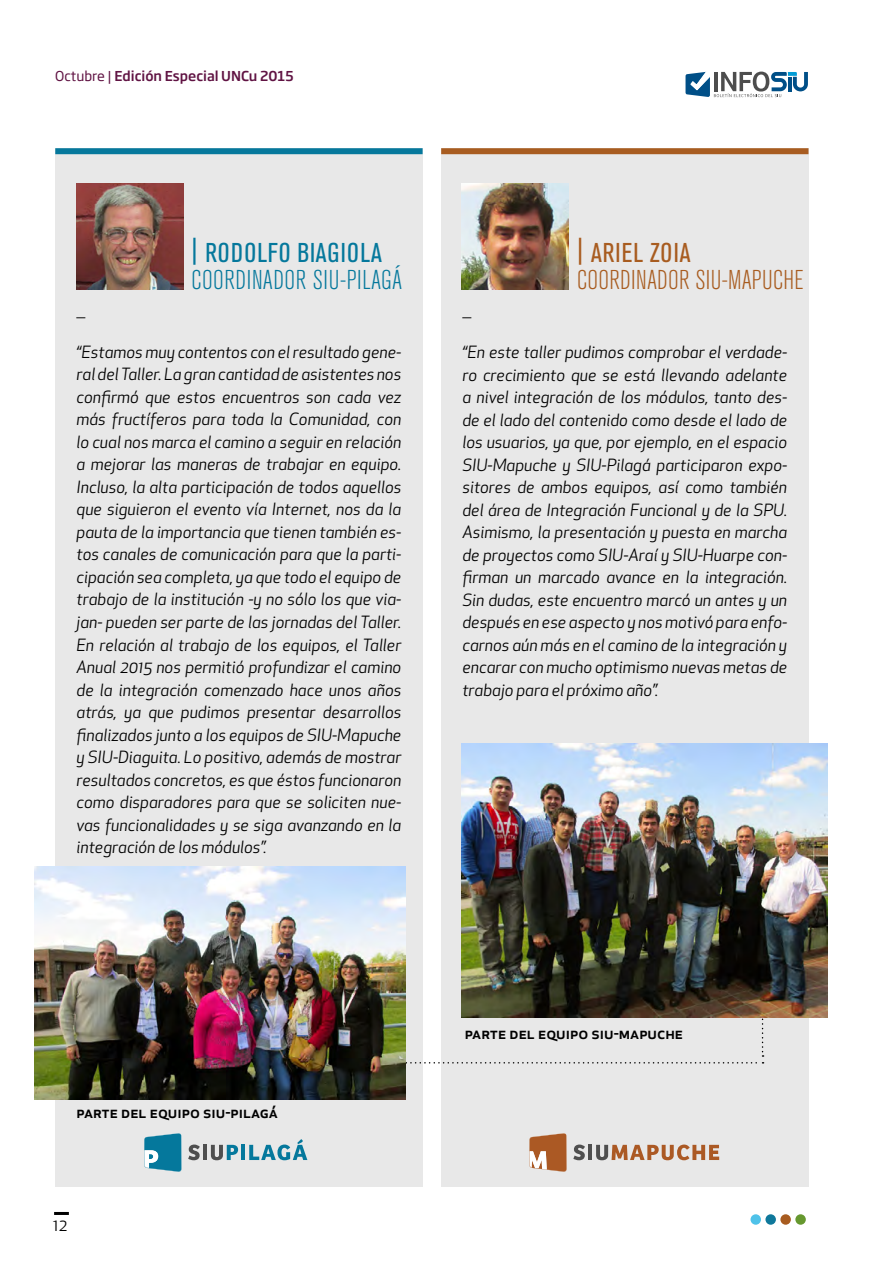
<style>
.page{position:relative;width:893px;height:1263px;background:#fff}
.page>*{position:absolute;margin:0;border:0;box-sizing:border-box;transform-origin:0 0}
.t1{font:300 condensed 27px "Akzidenz Grotesk BE";letter-spacing:.01em;color:#a85c20}
.t2{font:300 condensed 27px "Akzidenz Grotesk BE";letter-spacing:.02em;color:#05789c}
.t3{font:condensed 27px "Akzidenz Grotesk BE";letter-spacing:.04em;color:#05789c}
.t4{font:condensed 27px "Akzidenz Grotesk BE";letter-spacing:.03em;color:#a85c20}
.t5{font:18px "Minion Pro";color:#000}
.t6{font:italic 16.5px/22.5px "Apex New";color:#000;text-align:justify}
.t7{font:500 16.5px "Apex New";color:#000}
.t8{font:16.5px "Apex New";color:#000}
.t9{font:500 13.5px "Soho Gothic Pro";color:#601343}
.s1{font-weight:400}
</style>
<div class="page">
<svg style="left:685px;top:71px;width:123px;height:27px"></svg>
<hr style="left:54px;top:1212px;width:15px;height:3px;background:#000">
<div style="left:750px;top:1214px;width:11px;height:11px;background:#4fc2e9;border-radius:50%"></div>
<div style="left:765px;top:1214px;width:11px;height:11px;background:#0f789b;border-radius:50%"></div>
<div style="left:780px;top:1214px;width:11px;height:11px;background:#a85c20;border-radius:50%"></div>
<div style="left:795px;top:1214px;width:11px;height:11px;background:#66982f;border-radius:50%"></div>
<div style="left:55px;top:148px;width:368px;height:1038px;background:#e8e8e8"></div>
<div style="left:441px;top:148px;width:367px;height:1038px;background:#e8e8e8"></div>
<div style="left:55px;top:148px;width:368px;height:6px;background:#05789c"></div>
<div style="left:441px;top:148px;width:367px;height:6px;background:#a85c20"></div>
<img style="left:77px;top:183px;width:106px;height:107px">
<img style="left:462px;top:183px;width:106px;height:107px">
<svg style="left:406px;top:908px;width:357px;height:155px"></svg>
<img style="left:34px;top:866px;width:372px;height:233px">
<img style="left:462px;top:743px;width:365px;height:275px">
<svg style="left:188px;top:1144px;width:12px;height:16px"></svg>
<hr style="left:203px;top:1145px;width:4px;height:15px;background:#4f4f4f">
<svg style="left:211px;top:1145px;width:27px;height:15px"></svg>
<hr style="left:241px;top:1145px;width:4px;height:15px;background:#05789c">
<svg style="left:249px;top:1139px;width:58px;height:21px"></svg>
<svg style="left:144px;top:1133px;width:38px;height:39px"></svg>
<svg style="left:573px;top:1144px;width:12px;height:16px"></svg>
<hr style="left:588px;top:1145px;width:4px;height:15px;background:#4f4f4f">
<svg style="left:596px;top:1144px;width:123px;height:16px"></svg>
<svg style="left:529px;top:1133px;width:38px;height:39px"></svg>
<p class="t9" style="left:55px;top:66px;width:240px"><span class="s1">Octubre |</span> Edición Especial UNCu 2015</p>
<h1 class="t3" style="left:191px;top:238px;width:192px">| RODOLFO BIAGIOLA</h1>
<h1 class="t2" style="left:191px;top:265px;width:213px">COORDINADOR SIU-PILAGÁ</h1>
<h1 class="t4" style="left:577px;top:238px;width:115px">| ARIEL ZOIA</h1>
<h1 class="t1" style="left:577px;top:265px;width:228px">COORDINADOR SIU-MAPUCHE</h1>
<p class="t5" style="left:77px;top:298px;width:10px">_</p>
<p class="t5" style="left:462px;top:298px;width:10px">_</p>
<p class="t6" style="left:77px;top:341px;width:326px">“Estamos muy contentos con el resultado gene&shy;ral del Taller. La gran cantidad de asistentes nos confirmó que estos encuentros son cada vez más fructíferos para toda la Comunidad, con lo cual nos marca el camino a seguir en relación a mejorar las maneras de trabajar en equipo.<br>Incluso, la alta participación de todos aquellos que siguieron el evento vía Internet, nos da la pauta de la importancia que tienen también es&shy;tos canales de comunicación para que la parti&shy;cipación sea completa, ya que todo el equipo de trabajo de la institución -y no sólo los que via&shy;jan- pueden ser parte de las jornadas del Taller.<br>En relación al trabajo de los equipos, el Taller Anual 2015 nos permitió profundizar el camino de la integración comenzado hace unos años atrás, ya que pudimos presentar desarrollos finalizados junto a los equipos de SIU-Mapuche y SIU-Diaguita. Lo positivo, además de mostrar resultados concretos, es que éstos funcionaron como disparadores para que se soliciten nue&shy;vas funcionalidades y se siga avanzando en la integración de los módulos”.</p>
<p class="t6" style="left:462px;top:341px;width:326px">“En este taller pudimos comprobar el verdade&shy;ro crecimiento que se está llevando adelante a nivel integración de los módulos, tanto des&shy;de el lado del contenido como desde el lado de los usuarios, ya que, por ejemplo, en el espacio SIU-Mapuche y SIU-Pilagá participaron expo&shy;sitores de ambos equipos, así como también del área de Integración Funcional y de la SPU.<br>Asimismo, la presentación y puesta en marcha de proyectos como SIU-Araí y SIU-Huarpe con&shy;firman un marcado avance en la integración.<br>Sin dudas, este encuentro marcó un antes y un después en ese aspecto y nos motivó para enfo&shy;carnos aún más en el camino de la integración y encarar con mucho optimismo nuevas metas de trabajo para el próximo año”.</p>
<p class="t7" style="left:77px;top:1101px;width:203px">parte del equipo siu-pilagá</p>
<p class="t8" style="left:53px;top:1214px;width:16px">12</p>
<p class="t7" style="left:465px;top:1022px;width:220px">parte del equipo siu-mapuche</p>
</div>
